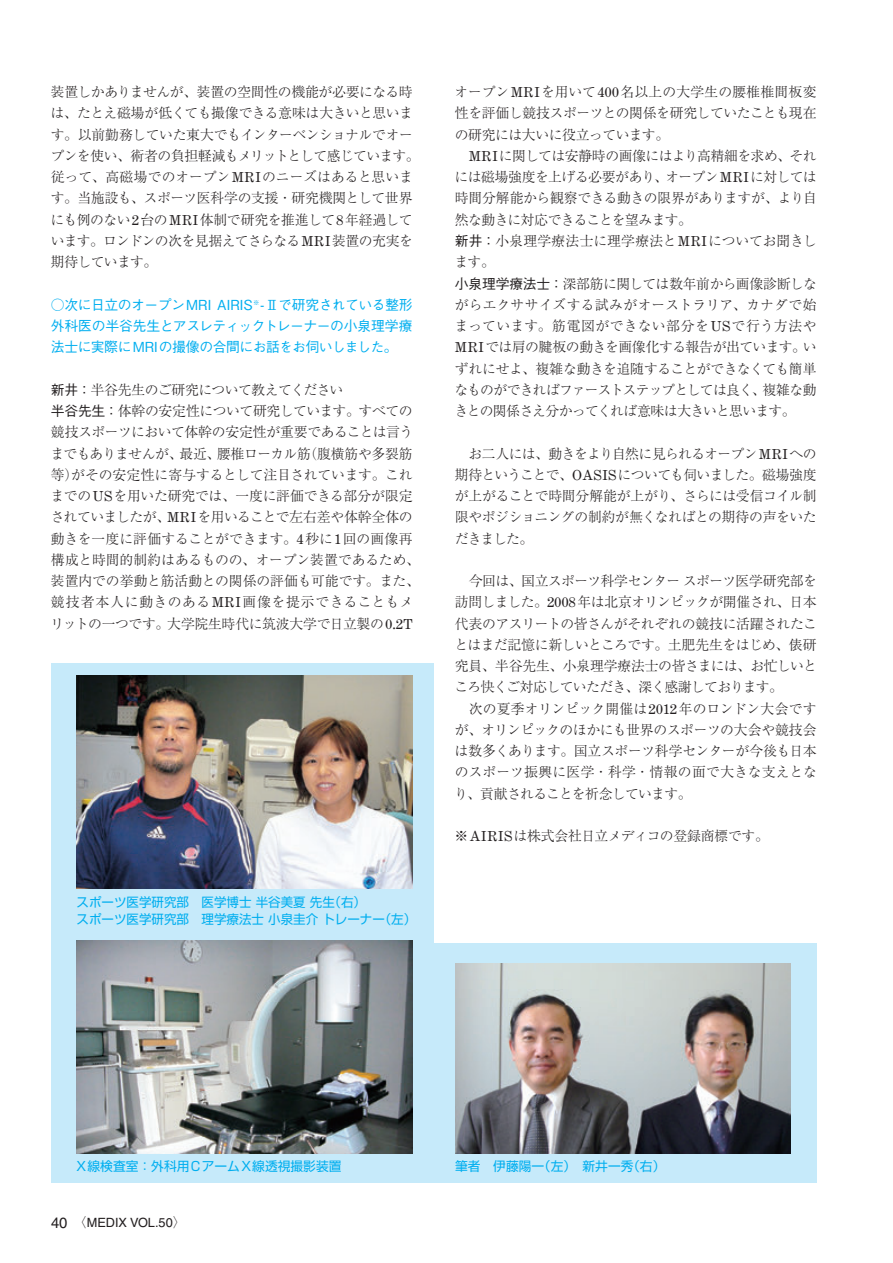
<style>
.page{position:relative;width:893px;height:1263px;background:#fff}
.page>*{position:absolute;margin:0;border:0;box-sizing:border-box;transform-origin:0 0}
.t1{font:300 13.8px/21.3px "Ryumin Pro";letter-spacing:-.025em;color:#231f20;text-align:justify}
.t2{font:500 13.8px/21.3px "Gothic BBB Pro";letter-spacing:-.03em;color:#00aeef;text-align:justify}
.t3{font:12.75px/17px "Shin Go Pro";color:#00aeef}
.t4{font:12.75px "Helvetica";color:#231f20}
.s1{font-family:"Century Expanded";font-weight:400}
.s2{font-family:"Gothic BBB Pro";font-weight:500}
.s3{font-size:14.85px}
.s4{font-family:"Ryumin Pro";font-weight:300}
</style>
<div class="page">
<div style="left:51px;top:663px;width:765px;height:520px;background:#c6eafa"></div>
<img style="left:77px;top:676px;width:335px;height:212px">
<img style="left:77px;top:941px;width:335px;height:212px">
<img style="left:456px;top:964px;width:335px;height:190px">
<div style="left:434px;top:645px;width:382px;height:298px;background:#fff"></div>
<p class="t1" style="left:51px;top:80px;width:371px;text-align:left">装置しかありませんが、装置の空間性の機能が必要になる時は、たとえ磁場が低くても撮像できる意味は大きいと思います。以前勤務していた東大でもインターベンショナルでオープンを使い、術者の負担軽減もメリットとして感じています。従って、高磁場でのオープン<span class="s1">MRI</span>のニーズはあると思います。当施設も、スポーツ医科学の支援・研究機関として世界にも例のない<span class="s1">2</span>台の<span class="s1">MRI</span>体制で研究を推進して<span class="s1">8</span>年経過しています。ロンドンの次を見据えてさらなる<span class="s1">MRI</span>装置の充実を期待しています。</p>
<p class="t2" style="left:51px;top:292px;width:363px">○次に日立のオープンMRI AIRIS<sup>※</sup>-Ⅱで研究されている整形外科医の半谷先生とアスレティックトレーナーの小泉理学療法士に実際にMRIの撮像の合間にお話をお伺いしました。</p>
<p class="t1" style="left:50px;top:378px;width:371px;text-align:left"><span class="s2">新井：</span>半谷先生のご研究について教えてください<br><span class="s2">半谷先生：</span>体幹の安定性について研究しています。すべての競技スポーツにおいて体幹の安定性が重要であることは言うまでもありませんが、最近、腰椎ローカル筋（腹横筋や多裂筋等）がその安定性に寄与するとして注目されています。これまでの<span class="s1">US</span>を用いた研究では、一度に評価できる部分が限定されていましたが、<span class="s1">MRI</span>を用いることで左右差や体幹全体の動きを一度に評価することができます。<span class="s1">4</span>秒に<span class="s1">1</span>回の画像再構成と時間的制約はあるものの、オープン装置であるため、装置内での挙動と筋活動との関係の評価も可能です。また、競技者本人に動きのある<span class="s1">MRI</span>画像を提示できることもメリットの一つです。大学院生時代に筑波大学で日立製の<span class="s1">0.2T</span></p>
<p class="t3" style="left:77px;top:892px;width:341px">スポーツ医学研究部　医学博士 半谷美夏 先生（右）<br>スポーツ医学研究部　理学療法士 小泉圭介 トレーナー（左）</p>
<p class="t1" style="left:455px;top:80px;width:363px">オープン<span class="s1">MRI</span>を用いて<span class="s1">400</span>名以上の大学生の腰椎椎間板変性を評価し競技スポーツとの関係を研究していたことも現在の研究には大いに役立っています。</p>
<p class="t1" style="left:454px;top:144px;width:364px;text-align:left;text-indent:14px"><span class="s1">MRI</span>に関しては安静時の画像にはより高精細を求め、それには磁場強度を上げる必要があり、オープン<span class="s1">MRI</span>に対しては時間分解能から観察できる動きの限界がありますが、より自然な動きに対応できることを望みます。<br><span class="s2">新井：</span>小泉理学療法士に理学療法と<span class="s1">MRI</span>についてお聞きします。<br><span class="s2">小泉理学療法士：</span>深部筋に関しては数年前から画像診断しながらエクササイズする試みがオーストラリア、カナダで始まっています。筋電図ができない部分を<span class="s1">US</span>で行う方法や<br><span class="s1">MRI</span>では肩の腱板の動きを画像化する報告が出ています。いずれにせよ、複雑な動きを追随することができなくても簡単なものができればファーストステップとしては良く、複雑な動きとの関係さえ分かってくれば意味は大きいと思います。</p>
<p class="t1" style="left:455px;top:442px;width:364px;text-indent:14px">お二人には、動きをより自然に見られるオープン<span class="s1">MRI</span>への期待ということで、<span class="s1">OASIS</span>についても伺いました。磁場強度が上がることで時間分解能が上がり、さらには受信コイル制限やポジショニングの制約が無くなればとの期待の声をいただきました。</p>
<p class="t1" style="left:454px;top:569px;width:364px;text-indent:14px">今回は、国立スポーツ科学センタースポーツ医学研究部を訪問しました。<span class="s1">2008</span>年は北京オリンピックが開催され、日本代表のアスリートの皆さんがそれぞれの競技に活躍されたことはまだ記憶に新しいところです。土肥先生をはじめ、俵研究員、半谷先生、小泉理学療法士の皆さまには、お忙しいところ快くご対応していただき、深く感謝しております。</p>
<p class="t1" style="left:454px;top:697px;width:364px;text-indent:14px">次の夏季オリンピック開催は<span class="s1">2012</span>年のロンドン大会ですが、オリンピックのほかにも世界のスポーツの大会や競技会は数多くあります。国立スポーツ科学センターが今後も日本のスポーツ振興に医学・科学・情報の面で大きな支えとなり、貢献されることを祈念しています。</p>
<p class="t1" style="left:455px;top:824px;width:316px">※<span class="s1">AIRIS</span>は株式会社日立メディコの登録商標です。</p>
<p class="t3" style="left:77px;top:1156px;width:279px">X線検査室：外科用CアームX線透視撮影装置　</p>
<p class="t3" style="left:455px;top:1156px;width:212px">筆者　伊藤陽一（左）　新井一秀（右）</p>
<p class="t4" style="left:51px;top:1215px;width:136px"><span class="s3">40</span><span class="s4">　〈</span>MEDIX VOL.50<span class="s4">〉</span></p>
</div>
